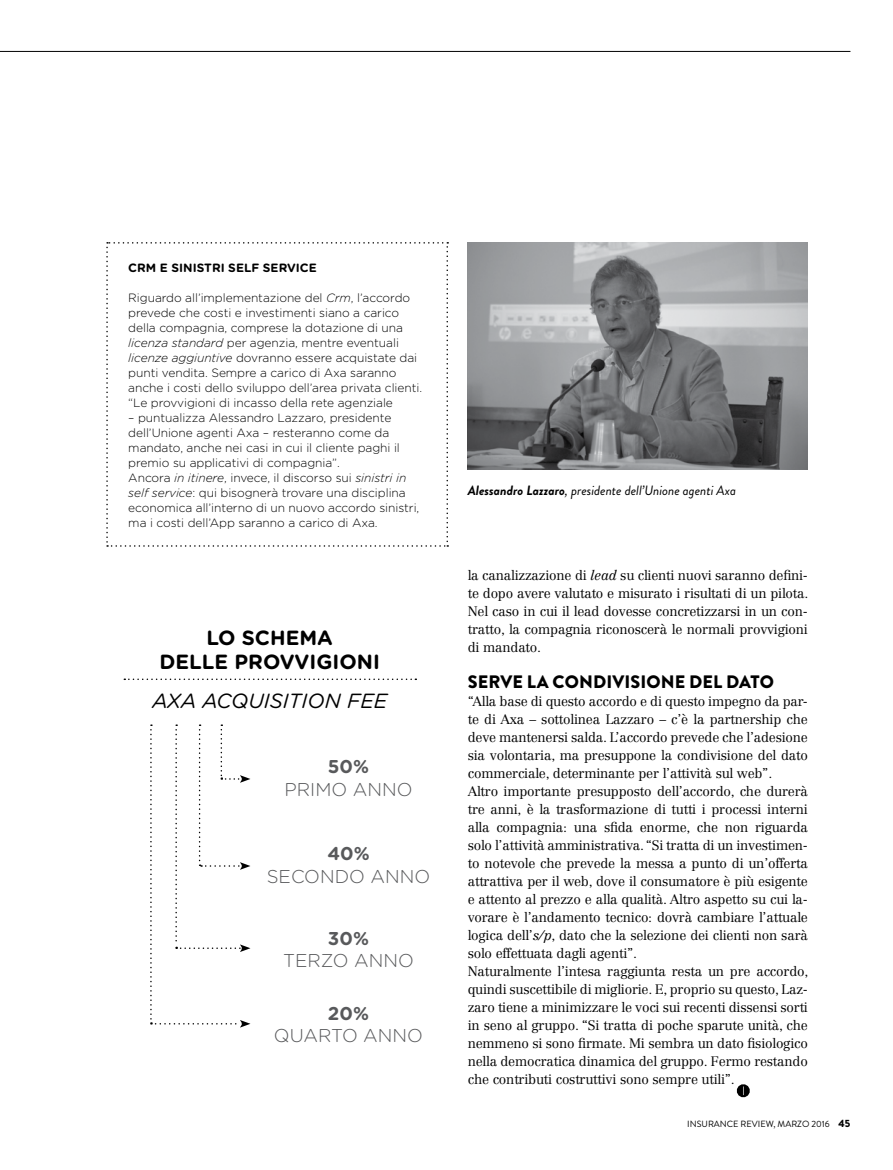
<style>
.page{position:relative;width:893px;height:1170px;background:#fff}
.page>*{position:absolute;margin:0;border:0;box-sizing:border-box;transform-origin:0 0}
.t1{font:700 20.55px/24.6px "Gotham Rounded";color:#000}
.t2{font:italic 20.55px "Gotham Rounded";color:#000}
.t3{font:300 18.6px "Gotham Rounded";color:#58595b}
.t4{font:700 18.6px "Gotham Rounded";color:#58595b}
.t5{font:900 18px "Brandon Grotesque";color:#000}
.t6{font:300 13.5px/18px "Centennial LT Std";letter-spacing:-.015em;color:#000;text-align:justify}
.t7{font:italic 13.5px "Brandon Grotesque";color:#000}
.t8{font:300 12px/15px "Gotham Rounded";letter-spacing:-.005em;color:#000}
.t9{font:700 12px "Gotham Rounded";color:#000}
.t10{font:9px "Brandon Grotesque";color:#000}
.s1{font-style:italic}
.s2{font-weight:700}
.s3{font-weight:900;font-size:10.5px}
</style>
<div class="page">
<svg style="left:106px;top:242px;width:342px;height:304px"></svg>
<svg style="left:737px;top:1084px;width:13px;height:12px"></svg>
<hr style="left:0;top:51px;width:850px;height:1px;background:#000">
<img style="left:468px;top:242px;width:340px;height:227px">
<svg style="left:124px;top:678px;width:292px;height:2px"></svg>
<svg style="left:150px;top:724px;width:100px;height:303px"></svg>
<p class="t9" style="left:128px;top:259px;width:51px">CRM E SINIS</p>
<p class="t9" style="left:204px;top:259px;width:114px">TRI SELF SERVICE</p>
<p class="t8" style="left:128px;top:290px;width:295px">Riguardo all’implementazione del <span class="s1">Crm</span>, l’accordo prevede che costi e investimenti siano a carico della compagnia, comprese la dotazione di una <span class="s1">licenza standard</span> per agenzia, mentre eventuali <span class="s1">licenze aggiuntive</span> dovranno essere acquistate dai punti vendita. Sempre a carico di Axa saranno anche i costi dello sviluppo dell’area privata clienti. “Le provvigioni di incasso della rete agenziale</p>
<p class="t8" style="left:128px;top:410px;width:293px">– puntualizza Alessandro Lazzaro, presidente dell’Unione agenti Axa – resteranno come da mandato, anche nei casi in cui il cliente paghi il premio su applicativi di compagnia”.<br>Ancora <span class="s1">in itinere</span>, invece, il discorso sui <span class="s1">sinistri in self service</span>: qui bisognerà trovare una disciplina economica all’interno di un nuovo accordo sinistri, ma i costi dell’App saranno a carico di Axa.</p>
<h1 class="t1" style="left:159px;top:624px;width:143px;text-indent:47px">LO SCHEMA<br>DELLE PRO</h1>
<h1 class="t1" style="left:280px;top:649px;width:101px">VVIGIONI</h1>
<h1 class="t2" style="left:152px;top:686px;width:237px">AXA ACQUISITION FEE</h1>
<h2 class="t4" style="left:328px;top:753px;width:43px">50%</h2>
<h2 class="t3" style="left:284px;top:776px;width:130px">PRIMO ANNO</h2>
<h2 class="t4" style="left:327px;top:840px;width:44px">40%</h2>
<h2 class="t3" style="left:267px;top:863px;width:165px">SECONDO ANNO</h2>
<h2 class="t4" style="left:328px;top:924px;width:42px">30%</h2>
<h2 class="t3" style="left:283px;top:947px;width:132px">TERZO ANNO</h2>
<h2 class="t4" style="left:328px;top:999px;width:43px">20%</h2>
<h2 class="t3" style="left:274px;top:1023px;width:151px">QUARTO ANNO</h2>
<p class="t7" style="left:468px;top:481px;width:270px"><span class="s2">Alessandro Lazzaro</span>, presidente dell’Unione agenti Axa</p>
<p class="t6" style="left:468px;top:566px;width:342px">la canalizzazione di <span class="s1">lead</span> su clienti nuovi saranno defini&shy;te dopo avere valutato e misurato i risultati di un pilota.<br>Nel caso in cui il lead dovesse concretizzarsi in un con&shy;tratto, la compagnia riconoscerà le normali provvigioni di mandato.</p>
<h3 class="t5" style="left:468px;top:669px;width:22px">SERVE</h3>
<h3 class="t5" style="left:527px;top:669px;width:38px">LA CONDIVISIONE</h3>
<h3 class="t5" style="left:689px;top:669px;width:12px">DEL</h3>
<h3 class="t5" style="left:726px;top:669px;width:13px">DATO</h3>
<p class="t6" style="left:468px;top:692px;width:342px;text-align:left">“Alla base di questo accordo e di questo impegno da par&shy;te di Axa – sottolinea Lazzaro – c’è la partnership che deve mantenersi salda. L’accordo prevede che l’adesione sia volontaria, ma presuppone la condivisione del dato commerciale, determinante per l’attività sul web”.<br>Altro importante presupposto dell’accordo, che durerà tre anni, è la trasformazione di tutti i processi interni alla compagnia: una sfida enorme, che non riguarda solo l’attività amministrativa. “Si tratta di un investimen&shy;to notevole che prevede la messa a punto di un’offerta attrattiva per il web, dove il consumatore è più esigente e attento al prezzo e alla qualità. Altro aspetto su cui la&shy;vorare è l’andamento tecnico: dovrà cambiare l’attuale logica dell’<span class="s1">s/p</span>, dato che la selezione dei clienti non sarà solo effettuata dagli agenti”.<br>Naturalmente l’intesa raggiunta resta un pre accordo, quindi suscettibile di migliorie. E, proprio su questo, Laz&shy;zaro tiene a minimizzare le voci sui recenti dissensi sorti in seno al gruppo. “Si tratta di poche sparute unità, che nemmeno si sono firmate. Mi sembra un dato fisiologico nella democratica dinamica del gruppo. Fermo restando che contributi costruttivi sono sempre utili”.</p>
<p class="t10" style="left:687px;top:1117px;width:165px">INSURANCE REVIEW, MARZO 2016 <span class="s3">45</span></p>
</div>
